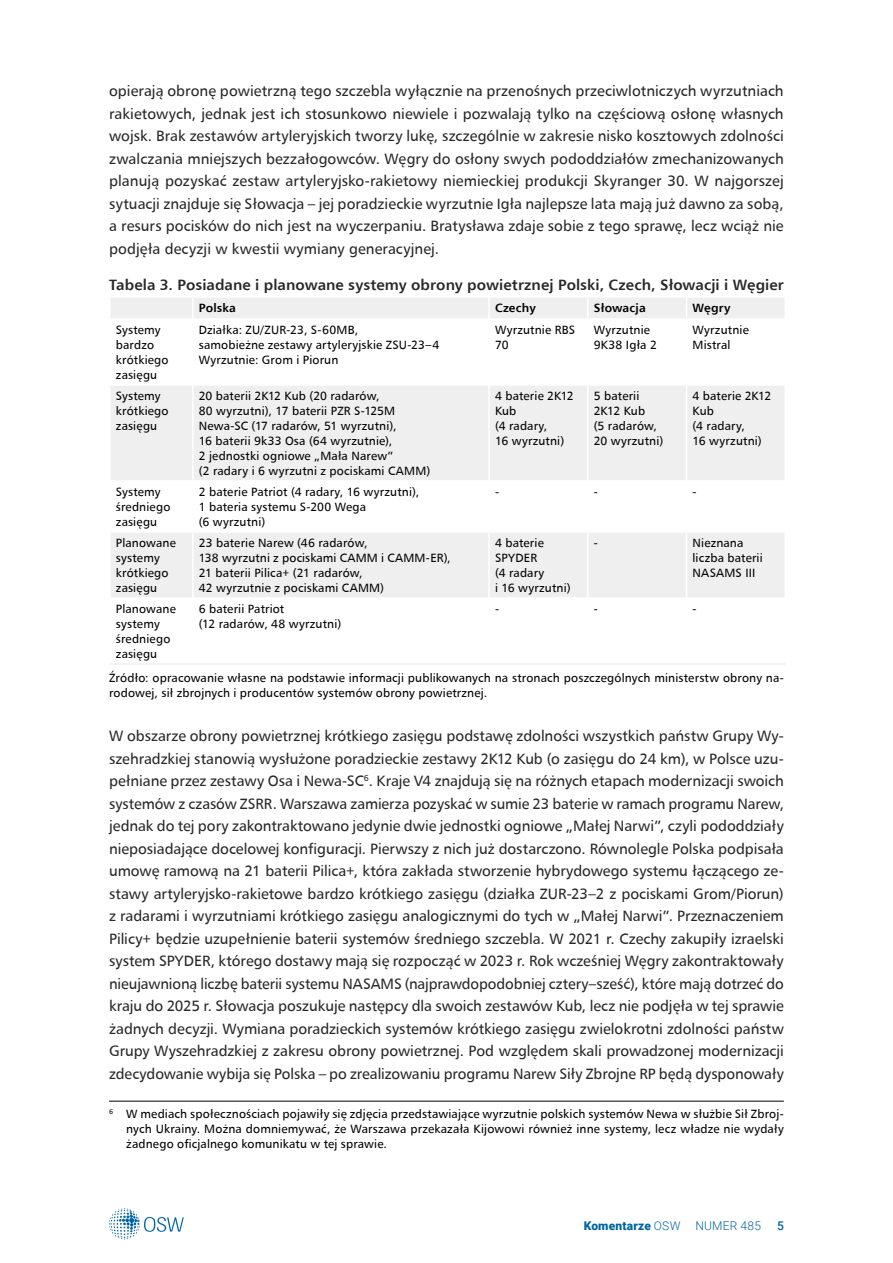
<style>
.page{position:relative;width:893px;height:1263px;background:#fff}
.page>*{position:absolute;margin:0;border:0;box-sizing:border-box;transform-origin:0 0}
.t1{font:15px/22.5px "Humanist 777 TL Roman B";color:#292829;text-align:justify}
.t2{font:15px "Humanist 777 TL Bold B";letter-spacing:.005em;color:#292829}
.t3{font:12px/15px "Humanist 777 TL Roman B";letter-spacing:.01em;color:#000}
.t4{font:12px "Humanist 777 TL Bold B";letter-spacing:.015em;color:#000}
.t5{font:300 12px "Roboto";letter-spacing:.02em;color:#0065a4}
.t6{font:500 12px "Roboto";color:#0065a4}
.s1{font-weight:900}
</style>
<div class="page">
<svg style="left:109px;top:1208px;width:75px;height:31px"></svg>
<svg style="left:111px;top:386px;width:673px;height:211px;fill:#efeff0"></svg>
<div style="left:111px;top:298px;width:673px;height:20px;background:#efeff0"></div>
<hr style="left:192px;top:386px;width:2px;height:94px;background:#fff">
<hr style="left:488px;top:386px;width:2px;height:94px;background:#fff">
<hr style="left:587px;top:386px;width:1px;height:94px;background:#fff">
<hr style="left:686px;top:386px;width:1px;height:94px;background:#fff">
<hr style="left:109px;top:480px;width:84px;height:2px;background:#fff">
<hr style="left:193px;top:480px;width:296px;height:2px;background:#fff">
<hr style="left:192px;top:482px;width:2px;height:49px;background:#fff">
<hr style="left:489px;top:480px;width:99px;height:2px;background:#fff">
<hr style="left:488px;top:482px;width:2px;height:49px;background:#fff">
<hr style="left:588px;top:480px;width:98px;height:2px;background:#fff">
<hr style="left:587px;top:482px;width:1px;height:49px;background:#fff">
<hr style="left:686px;top:480px;width:100px;height:2px;background:#fff">
<hr style="left:686px;top:482px;width:1px;height:49px;background:#fff">
<hr style="left:109px;top:531px;width:84px;height:2px;background:#fff">
<hr style="left:193px;top:531px;width:296px;height:2px;background:#fff">
<hr style="left:192px;top:533px;width:2px;height:64px;background:#fff">
<hr style="left:489px;top:531px;width:99px;height:2px;background:#fff">
<hr style="left:488px;top:533px;width:2px;height:64px;background:#fff">
<hr style="left:588px;top:531px;width:98px;height:2px;background:#fff">
<hr style="left:587px;top:533px;width:1px;height:64px;background:#fff">
<hr style="left:686px;top:531px;width:100px;height:2px;background:#fff">
<hr style="left:686px;top:533px;width:1px;height:64px;background:#fff">
<hr style="left:109px;top:663px;width:84px;height:2px;background:#efeff0">
<hr style="left:193px;top:663px;width:296px;height:2px;background:#efeff0">
<hr style="left:489px;top:663px;width:99px;height:2px;background:#efeff0">
<hr style="left:588px;top:663px;width:98px;height:2px;background:#efeff0">
<hr style="left:686px;top:663px;width:100px;height:2px;background:#efeff0">
<hr style="left:109px;top:1101px;width:675px;height:1px;background:#000">
<p class="t1" style="left:109px;top:79px;width:676px">opierają obronę powietrzną tego szczebla wyłącznie na przenośnych przeciwlotniczych wyrzutniach rakietowych, jednak jest ich stosunkowo niewiele i pozwalają tylko na częściową osłonę własnych wojsk. Brak zestawów artyleryjskich tworzy lukę, szczególnie w zakresie nisko kosztowych zdolności zwalczania mniejszych bezzałogowców. Węgry do osłony swych pododdziałów zmechanizowanych planują pozyskać zestaw artyleryjsko-rakietowy niemieckiej produkcji Skyranger 30. W najgorszej sytuacji znajduje się Słowacja – jej poradzieckie wyrzutnie Igła najlepsze lata mają już dawno za sobą, a resurs pocisków do nich jest na wyczerpaniu. Bratysława zdaje sobie z tego sprawę, lecz wciąż nie podjęła decyzji w kwestii wymiany generacyjnej.</p>
<p class="t2" style="left:109px;top:275px;width:676px">Tabela 3. Posiadane i planowane systemy obrony powietrznej Polski, Czech, Słowacji i Węgier</p>
<p class="t4" style="left:199px;top:300px;width:39px">Polska</p>
<p class="t4" style="left:495px;top:300px;width:42px">Czechy</p>
<p class="t4" style="left:594px;top:300px;width:54px">Słowacja</p>
<p class="t4" style="left:692px;top:300px;width:39px">Węgry</p>
<p class="t3" style="left:116px;top:322px;width:54px">Systemy bardzo krótkiego zasięgu</p>
<p class="t3" style="left:199px;top:322px;width:242px">Działka: ZU/ZUR-23, S-60MB,<br>samobieżne zestawy artyleryjskie ZSU-23–4<br>Wyrzutnie: Grom i Piorun</p>
<p class="t3" style="left:495px;top:322px;width:82px">Wyrzutnie RBS<br>70</p>
<p class="t3" style="left:594px;top:322px;width:65px">Wyrzutnie<br>9K38 Igła 2</p>
<p class="t3" style="left:692px;top:322px;width:58px">Wyrzutnie<br>Mistral</p>
<p class="t3" style="left:116px;top:388px;width:54px">Systemy krótkiego zasięgu</p>
<p class="t3" style="left:199px;top:388px;width:233px">20 baterii 2K12 Kub (20 radarów,<br>80 wyrzutni), 17 baterii PZR S-125M Newa-SC (17 radarów, 51 wyrzutni),<br>16 baterii 9k33 Osa (64 wyrzutnie),<br>2 jednostki ogniowe „Mała Narew”<br>(2 radary i 6 wyrzutni z pociskami CAMM)</p>
<p class="t3" style="left:495px;top:388px;width:80px">4 baterie 2K12<br>Kub<br>(4 radary,<br>16 wyrzutni)</p>
<p class="t3" style="left:594px;top:388px;width:71px">5 baterii<br>2K12 Kub<br>(5 radarów,<br>20 wyrzutni)</p>
<p class="t3" style="left:692px;top:388px;width:80px">4 baterie 2K12<br>Kub<br>(4 radary,<br>16 wyrzutni)</p>
<p class="t3" style="left:116px;top:484px;width:56px">Systemy średniego zasięgu</p>
<p class="t3" style="left:199px;top:484px;width:222px">2 baterie Patriot (4 radary, 16 wyrzutni),<br>1 bateria systemu S-200 Wega<br>(6 wyrzutni)</p>
<p class="t3" style="left:495px;top:484px;width:6px">-</p>
<p class="t3" style="left:594px;top:484px;width:6px">-</p>
<p class="t3" style="left:692px;top:484px;width:6px">-</p>
<p class="t3" style="left:116px;top:535px;width:62px">Planowane systemy krótkiego zasięgu</p>
<p class="t3" style="left:199px;top:535px;width:253px">23 baterie Narew (46 radarów,<br>138 wyrzutni z pociskami CAMM i CAMM-ER), 21 baterii Pilica+ (21 radarów,<br>42 wyrzutnie z pociskami CAMM)</p>
<p class="t3" style="left:495px;top:535px;width:77px">4 baterie<br>SPYDER<br>(4 radary<br>i 16 wyrzutni)</p>
<p class="t3" style="left:594px;top:535px;width:6px">-</p>
<p class="t3" style="left:692px;top:535px;width:72px">Nieznana liczba baterii<br>NASAMS III</p>
<p class="t3" style="left:116px;top:601px;width:62px">Planowane systemy średniego zasięgu</p>
<p class="t3" style="left:199px;top:601px;width:144px">6 baterii Patriot<br>(12 radarów, 48 wyrzutni)</p>
<p class="t3" style="left:495px;top:601px;width:6px">-</p>
<p class="t3" style="left:594px;top:601px;width:6px">-</p>
<p class="t3" style="left:692px;top:601px;width:6px">-</p>
<p class="t3" style="left:109px;top:670px;width:676px">Źródło: opracowanie własne na podstawie informacji publikowanych na stronach poszczególnych ministerstw obrony na&shy;rodowej, sił zbrojnych i producentów systemów obrony powietrznej.</p>
<p class="t1" style="left:109px;top:724px;width:676px">W obszarze obrony powietrznej krótkiego zasięgu podstawę zdolności wszystkich państw Grupy Wy&shy;szehradzkiej stanowią wysłużone poradzieckie zestawy 2K12 Kub (o zasięgu do 24 km), w Polsce uzu&shy;pełniane przez zestawy Osa i Newa-SC<sup>6</sup>. Kraje V4 znajdują się na różnych etapach modernizacji swoich systemów z czasów ZSRR. Warszawa zamierza pozyskać w sumie 23 baterie w ramach programu Narew, jednak do tej pory zakontraktowano jedynie dwie jednostki ogniowe „Małej Narwi”, czyli pododdziały nieposiadające docelowej konfiguracji. Pierwszy z nich już dostarczono. Równolegle Polska podpisała umowę ramową na 21 baterii Pilica+, która zakłada stworzenie hybrydowego systemu łączącego ze&shy;stawy artyleryjsko-rakietowe bardzo krótkiego zasięgu (działka ZUR-23–2 z pociskami Grom/Piorun) z radarami i wyrzutniami krótkiego zasięgu analogicznymi do tych w „Małej Narwi”. Przeznaczeniem Pilicy+ będzie uzupełnienie baterii systemów średniego szczebla. W 2021 r. Czechy zakupiły izraelski system SPYDER, którego dostawy mają się rozpocząć w 2023 r. Rok wcześniej Węgry zakontraktowały nieujawnioną liczbę baterii systemu NASAMS (najprawdopodobniej cztery–sześć), które mają dotrzeć do kraju do 2025 r. Słowacja poszukuje następcy dla swoich zestawów Kub, lecz nie podjęła w tej sprawie żadnych decyzji. Wymiana poradzieckich systemów krótkiego zasięgu zwielokrotni zdolności państw Grupy Wyszehradzkiej z zakresu obrony powietrznej. Pod względem skali prowadzonej modernizacji zdecydowanie wybija się Polska – po zrealizowaniu programu Narew Siły Zbrojne RP będą dysponowały</p>
<p class="t3" style="left:126px;top:1106px;width:659px;text-align:justify;text-indent:-17px"><sup>6</sup> W mediach społecznościach pojawiły się zdjęcia przedstawiające wyrzutnie polskich systemów Newa w służbie Sił Zbroj&shy;nych Ukrainy. Można domniemywać, że Warszawa przekazała Kijowowi również inne systemy, lecz władze nie wydały żadnego oficjalnego komunikatu w tej sprawie.</p>
<p class="t5" style="left:584px;top:1217px;width:179px"><span class="s1">Komentarze</span> OSW NUMER 485</p>
<p class="t6" style="left:777px;top:1217px;width:8px">5</p>
</div>
